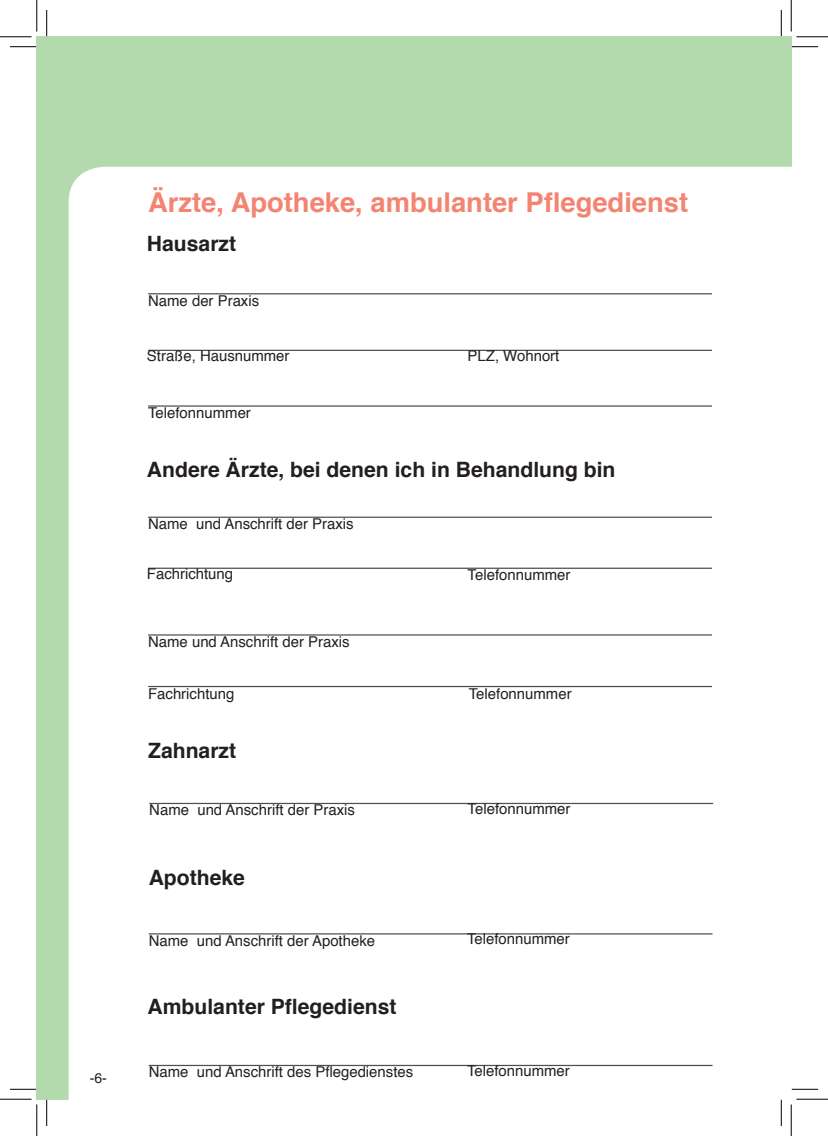
<style>
.page{position:relative;width:828px;height:1136px;background:#fff}
.page>*{position:absolute;margin:0;border:0;box-sizing:border-box;transform-origin:0 0}
.t1{font:700 27.3px "Helvetica";color:#f48472}
.t2{font:700 21.18px "Helvetica";color:#231f20}
.t3{font:14.88px "Helvetica";color:#231f20}
.t4{font:14px "Helvetica";color:#231f20}
</style>
<div class="page">
<div style="left:37px;top:37px;width:754px;height:1061px;background:#b3daac"></div>
<div style="left:69px;top:167px;width:722px;height:931px;background:#fff"></div>
<hr style="left:149px;top:802px;width:564px;height:1px;background:#231f20">
<hr style="left:149px;top:933px;width:563px;height:1px;background:#231f20">
<hr style="left:149px;top:1064px;width:563px;height:1px;background:#231f20">
<hr style="left:148px;top:516px;width:564px;height:1px;background:#231f20">
<hr style="left:148px;top:634px;width:564px;height:1px;background:#231f20">
<hr style="left:148px;top:567px;width:564px;height:1px;background:#231f20">
<hr style="left:148px;top:685px;width:564px;height:2px;background:#231f20">
<hr style="left:148px;top:293px;width:564px;height:1px;background:#231f20">
<hr style="left:148px;top:349px;width:564px;height:2px;background:#231f20">
<hr style="left:148px;top:405px;width:564px;height:1px;background:#231f20">
<svg style="left:10px;top:46px;width:26px;height:1px"></svg>
<svg style="left:791px;top:46px;width:27px;height:1px"></svg>
<svg style="left:10px;top:1088px;width:26px;height:1px"></svg>
<svg style="left:792px;top:1088px;width:26px;height:1px"></svg>
<svg style="left:46px;top:10px;width:1px;height:26px"></svg>
<svg style="left:46px;top:1099px;width:1px;height:26px"></svg>
<svg style="left:781px;top:10px;width:1px;height:26px"></svg>
<svg style="left:781px;top:1099px;width:1px;height:26px"></svg>
<hr style="left:0;top:36px;width:32px;height:1px;background:#000">
<hr style="left:796px;top:36px;width:32px;height:1px;background:#000">
<hr style="left:0;top:1098px;width:32px;height:1px;background:#000">
<hr style="left:796px;top:1098px;width:32px;height:1px;background:#000">
<hr style="left:36px;top:0;width:1px;height:31px;background:#000">
<hr style="left:36px;top:1104px;width:1px;height:31px;background:#000">
<hr style="left:790px;top:0;width:1px;height:31px;background:#000">
<hr style="left:790px;top:1104px;width:1px;height:31px;background:#000">
<p class="t4" style="left:90px;top:1066px;width:19px">-6-</p>
<h1 class="t1" style="left:148px;top:180px;width:541px">Ärzte, Apotheke, ambulanter Pflegedienst</h1>
<h2 class="t2" style="left:147px;top:226px;width:91px">Hausarzt</h2>
<p class="t3" style="left:148px;top:289px;width:113px">Name der Praxis</p>
<p class="t3" style="left:147px;top:344px;width:144px">Straße, Hausnummer</p>
<p class="t3" style="left:467px;top:344px;width:93px">PLZ, Wohnort</p>
<p class="t3" style="left:148px;top:401px;width:104px">Telefonnummer</p>
<h2 class="t2" style="left:147px;top:452px;width:470px">Andere Ärzte, bei denen ich in Behandlung bin</h2>
<p class="t3" style="left:148px;top:512px;width:207px">Name und Anschrift der Praxis</p>
<p class="t3" style="left:147px;top:562px;width:88px">Fachrichtung</p>
<p class="t3" style="left:148px;top:630px;width:203px">Name und Anschrift der Praxis</p>
<p class="t3" style="left:148px;top:681px;width:88px">Fachrichtung</p>
<h2 class="t2" style="left:148px;top:733px;width:90px">Zahnarzt</h2>
<p class="t3" style="left:467px;top:563px;width:104px">Telefonnummer</p>
<p class="t3" style="left:469px;top:682px;width:104px">Telefonnummer</p>
<p class="t3" style="left:149px;top:798px;width:207px">Name und Anschrift der Praxis</p>
<p class="t3" style="left:467px;top:797px;width:104px">Telefonnummer</p>
<h2 class="t2" style="left:149px;top:860px;width:98px">Apotheke</h2>
<p class="t3" style="left:149px;top:928px;width:228px">Name und Anschrift der Apotheke</p>
<p class="t3" style="left:467px;top:927px;width:104px">Telefonnummer</p>
<h2 class="t2" style="left:147px;top:989px;width:250px">Ambulanter Pflegedienst</h2>
<p class="t3" style="left:149px;top:1060px;width:266px">Name und Anschrift des Pflegedienstes</p>
<p class="t3" style="left:467px;top:1058px;width:104px">Telefonnummer</p>
</div>
